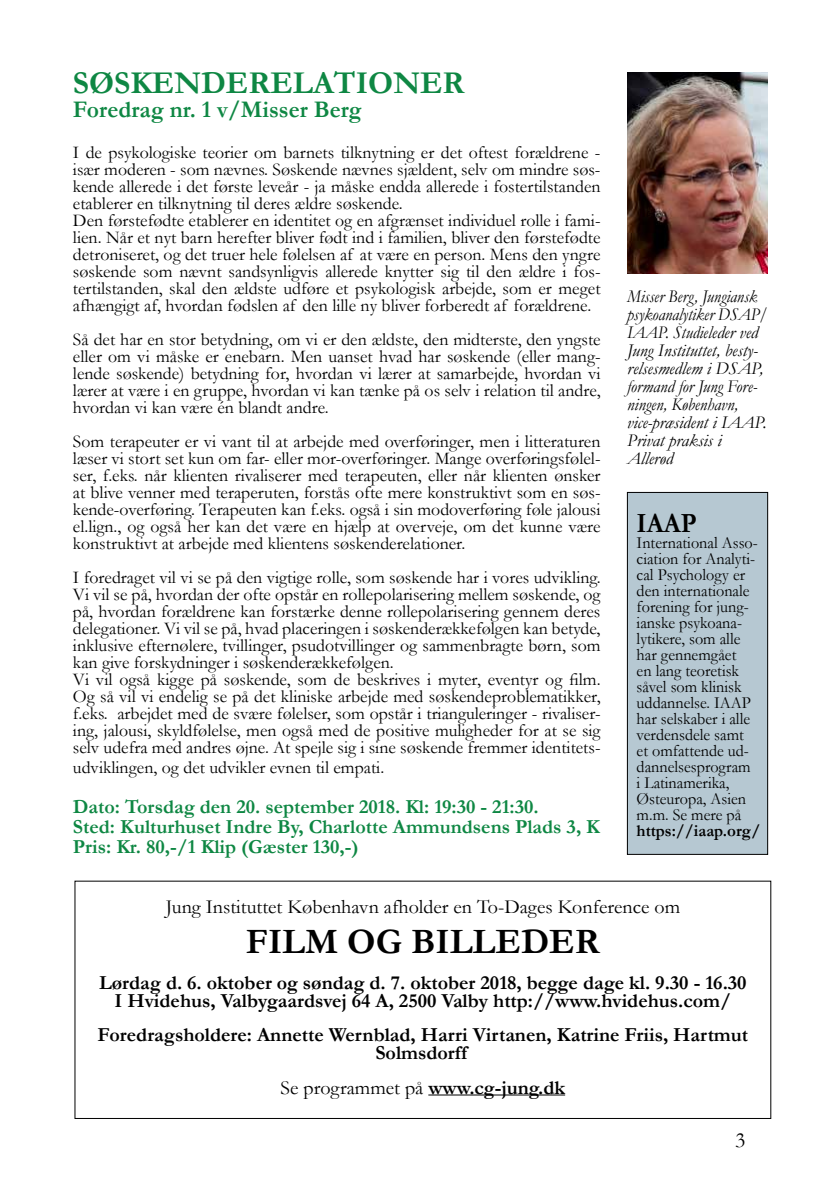
<style>
.page{position:relative;width:840px;height:1191px;background:#fff}
.page>*{position:absolute;margin:0;border:0;box-sizing:border-box;transform-origin:0 0}
.t1{font:700 36px "Garamond";color:#000}
.t2{font:700 32px "Garamond";color:#0e8743}
.t3{font:700 28px "Garamond";color:#000;scale:.92 1}
.t4{font:700 24px "Garamond";color:#0e8743}
.t5{font:22px "Garamond";color:#000}
.t6{font:700 20px/18px "Garamond";color:#000;text-align:center}
.t7{font:700 20px/20px "Garamond";color:#0e8743}
.t8{font:20px "Garamond";color:#000}
.t9{font:18px/17px "Garamond";color:#000}
.t10{font:italic 18px/18px "Garamond";color:#000;scale:.92 1}
.t11{font:17px/16px "Garamond";color:#000;scale:.95 1}
.t12{font:700 17px "Garamond";color:#000;scale:.96 1}
.s1{font-weight:700}
</style>
<div class="page">
<img style="left:627px;top:72px;width:140px;height:201px">
<hr style="left:428px;top:1094px;width:137px;height:1px;background:#000">
<div style="left:74px;top:880px;width:696px;height:239px;border:1px solid #000"></div>
<div style="left:627px;top:492px;width:140px;height:362px;background:#b6c8d2"></div>
<div style="left:626px;top:492px;width:141px;height:362px;border:1px solid #000"></div>
<h2 class="t2" style="left:73px;top:61px;width:393px">SØSKENDERELATIONER</h2>
<h3 class="t4" style="left:73px;top:93px;width:290px">Foredrag nr. 1 v/Misser Berg</h3>
<p class="t9" style="left:73px;top:143px;width:529px">I de psykologiske teorier om barnets tilknytning er det oftest forældrene - især moderen - som nævnes. Søskende nævnes sjældent, selv om mindre søs&shy;kende allerede i det første leveår - ja måske endda allerede i fostertilstanden etablerer en tilknytning til deres ældre søskende.<br>Den førstefødte etablerer en identitet og en afgrænset individuel rolle i fami&shy;lien. Når et nyt barn herefter bliver født ind i familien, bliver den førstefødte detroniseret, og det truer hele følelsen af at være en person. Mens den yngre søskende som nævnt sandsynligvis allerede knytter sig til den ældre i fos&shy;tertilstanden, skal den ældste udføre et psykologisk arbejde, som er meget afhængigt af, hvordan fødslen af den lille ny bliver forberedt af forældrene.</p>
<p class="t9" style="left:73px;top:330px;width:529px;text-align:justify">Så det har en stor betydning, om vi er den ældste, den midterste, den yngste eller om vi måske er enebarn. Men uanset hvad har søskende (eller mang&shy;lende søskende) betydning for, hvordan vi lærer at samarbejde, hvordan vi lærer at være i en gruppe, hvordan vi kan tænke på os selv i relation til andre, hvordan vi kan være én blandt andre.</p>
<p class="t9" style="left:73px;top:432px;width:529px;text-align:justify">Som terapeuter er vi vant til at arbejde med overføringer, men i litteraturen læser vi stort set kun om far- eller mor-overføringer. Mange overføringsfølel&shy;ser, f.eks. når klienten rivaliserer med terapeuten, eller når klienten ønsker at blive venner med teraperuten, forstås ofte mere konstruktivt som en søs&shy;kende-overføring. Terapeuten kan f.eks. også i sin modoverføring føle jalousi el.lign., og også her kan det være en hjælp at overveje, om det kunne være konstruktivt at arbejde med klientens søskenderelationer.</p>
<p class="t9" style="left:73px;top:568px;width:529px">I foredraget vil vi se på den vigtige rolle, som søskende har i vores udvikling.<br>Vi vil se på, hvordan der ofte opstår en rollepolarisering mellem søskende, og på, hvordan forældrene kan forstærke denne rollepolarisering gennem deres delegationer. Vi vil se på, hvad placeringen i søskenderækkefølgen kan betyde, inklusive efternølere, tvillinger, psudotvillinger og sammenbragte børn, som kan give forskydninger i søskenderækkefølgen.<br>Vi vil også kigge på søskende, som de beskrives i myter, eventyr og film.<br>Og så vil vi endelig se på det kliniske arbejde med søskendeproblematikker, f.eks. arbejdet med de svære følelser, som opstår i trianguleringer - rivaliser&shy;ing, jalousi, skyldfølelse, men også med de positive muligheder for at se sig selv udefra med andres øjne. At spejle sig i sine søskende fremmer identitets-</p>
<p class="t9" style="left:73px;top:758px;width:312px">udviklingen, og det udvikler evnen til empati.</p>
<p class="t7" style="left:73px;top:797px;width:528px">Dato: Torsdag den 20. september 2018. Kl: 19:30 - 21:30.<br>Sted: Kulturhuset Indre By, Charlotte Ammundsens Plads 3, K<br>Pris: Kr. 80,-/1 Klip (Gæster 130,-)</p>
<p class="t10" style="left:626px;top:287px;width:154px">Misser Berg, Jungiansk psykoanalytiker DSAP/<br>IAAP. Studieleder ved<br>Jung Instituttet, besty&shy;relsesmedlem i DSAP, formand for Jung Fore&shy;ningen, København, vice-præsident i IAAP.<br>Privat praksis i<br>Allerød</p>
<h3 class="t3" style="left:636px;top:504px;width:67px">IAAP</h3>
<p class="t11" style="left:636px;top:534px;width:129px">International Asso&shy;ciation for Analyti&shy;cal Psychology er den internationale forening for jung&shy;ianske psykoana&shy;lytikere, som alle har gennemgået<br>en lang teoretisk såvel som klinisk uddannelse. IAAP har selskaber i alle verdensdele samt et omfattende ud&shy;dannelsesprogram i Latinamerika,<br>Østeuropa, Asien m.m. Se mere på</p>
<p class="t12" style="left:636px;top:819px;width:130px">https://iaap.org/</p>
<p class="t8" style="left:166px;top:893px;width:515px">Jung Instituttet København afholder en To-Dages Konference om</p>
<h1 class="t1" style="left:246px;top:917px;width:355px">FILM OG BILLEDER</h1>
<p class="t6" style="left:99px;top:974px;width:648px">Lørdag d. 6. oktober og søndag d. 7. oktober 2018, begge dage kl. 9.30 - 16.30<br>I Hvidehus, Valbygaardsvej 64 A, 2500 Valby http://www.hvidehus.com/</p>
<p class="t6" style="left:98px;top:1026px;width:651px">Foredragsholdere: Annette Wernblad, Harri Virtanen, Katrine Friis, Hartmut<br>Solmsdorff</p>
<p class="t8" style="left:280px;top:1073px;width:286px">Se programmet på <span class="s1">www.cg-jung.dk</span></p>
<p class="t5" style="left:734px;top:1125px;width:12px">3</p>
</div>
